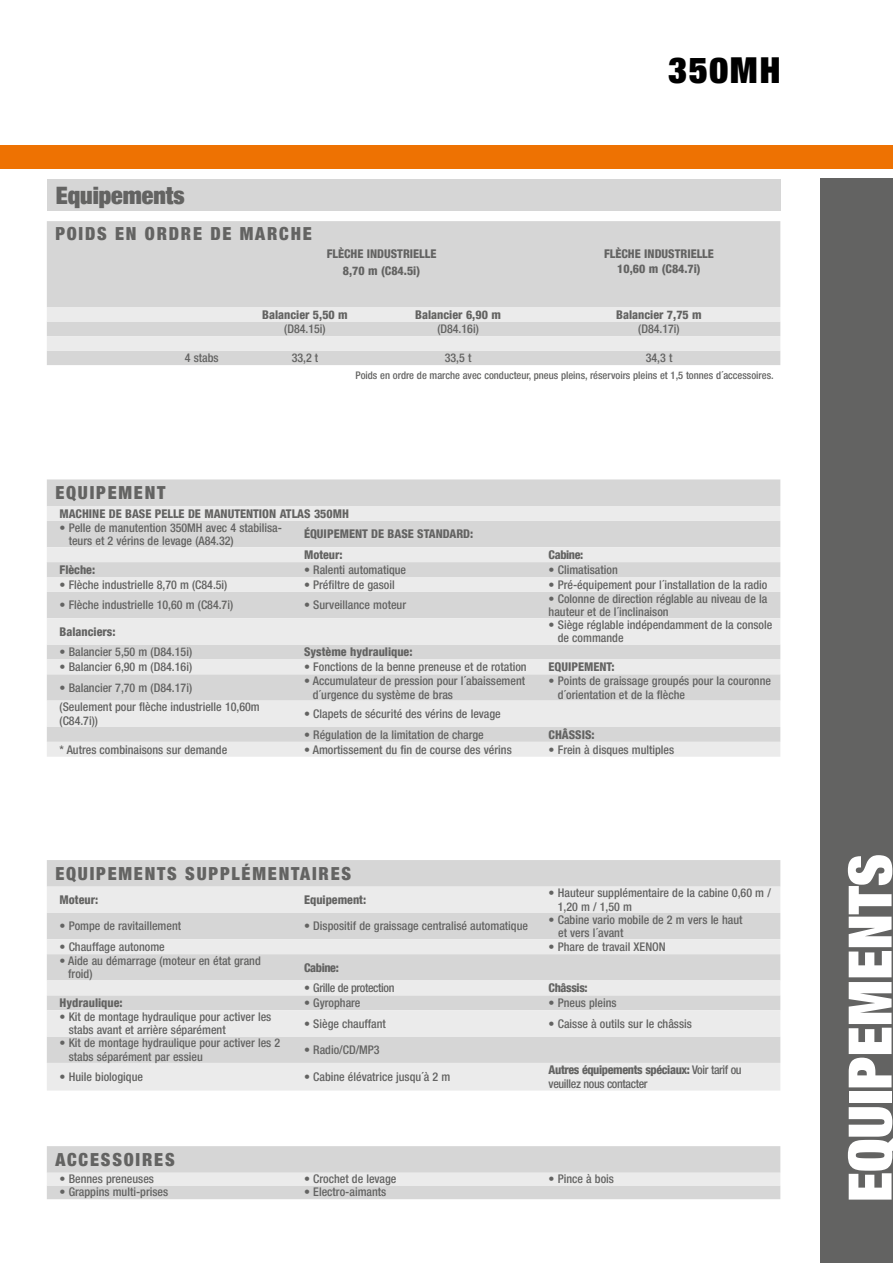
<style>
.page{position:relative;width:893px;height:1263px;background:#fff}
.page>*{position:absolute;margin:0;border:0;box-sizing:border-box;transform-origin:0 0}
.t1{font:900 condensed 60px "Helvetica Neue LT Com";color:#fff}
.t2{font:900 expanded 36px "Helvetica Neue";letter-spacing:.05em;color:#000}
.t3{font:900 condensed 24px "Helvetica Neue LT Com";color:#636362}
.t4{font:900 condensed 18px "Helvetica Neue LT Com";letter-spacing:.1em;color:#636362}
.t5{font:500 condensed 12px/13.5px "Helvetica Neue LT Com";color:#636362}
.t6{font:800 condensed 12px/16.8px "Helvetica Neue LT Com";color:#636362;text-align:center}
.t7{font:500 condensed 12px/14.9px "Helvetica Neue LT Com";letter-spacing:-.03em;color:#636362}
.t8{font:800 condensed 12px "Helvetica Neue LT Com";letter-spacing:-.03em;color:#636362}
.t9{font:500 condensed 10.5px "Helvetica Neue LT Com";color:#636362}
.s1{font-weight:800}
</style>
<div class="page">
<div style="left:821px;top:179px;width:72px;height:1084px;background:#636362"></div>
<div style="left:0;top:145px;width:893px;height:24px;background:#ee7202"></div>
<div style="left:47px;top:179px;width:733px;height:31px;background:#d6d6d6"></div>
<div style="left:47px;top:221px;width:733px;height:144px;background:#d6d6d6"></div>
<svg style="left:47px;top:307px;width:733px;height:44px;background:#e4e4e4"></svg>
<div style="left:47px;top:479px;width:733px;height:27px;background:#d6d6d6"></div>
<svg style="left:47px;top:506px;width:733px;height:251px;background:#e0e0e0"></svg>
<div style="left:47px;top:860px;width:733px;height:27px;background:#d6d6d6"></div>
<svg style="left:47px;top:887px;width:733px;height:203px;background:#e1e1e1"></svg>
<svg style="left:47px;top:1146px;width:733px;height:53px;background:#dbdbdb"></svg>
<h3 class="t3" style="left:56px;top:180px;width:130px">Equipements</h3>
<h3 class="t4" style="left:55px;top:223px;width:258px">POIDS EN ORDRE DE MARCHE</h3>
<h2 class="t2" style="left:668px;top:48px;width:114px">350MH</h2>
<p class="t6" style="left:327px;top:245px;width:111px">FLÈCHE INDUSTRIELLE<br>8,70 m (C84.5i)</p>
<p class="t6" style="left:604px;top:246px;width:111px;line-height:14.5px">FLÈCHE INDUSTRIELLE<br>10,60 m (C84.7i)</p>
<p class="t6" style="left:262px;top:306px;width:87px">Balancier 5,50 m</p>
<p class="t6" style="left:415px;top:306px;width:87px">Balancier 6,90 m</p>
<p class="t6" style="left:616px;top:306px;width:87px">Balancier 7,75 m</p>
<p class="t5" style="left:284px;top:322px;width:43px">(D84.15i)</p>
<p class="t5" style="left:437px;top:322px;width:43px">(D84.16i)</p>
<p class="t5" style="left:638px;top:322px;width:43px">(D84.17i)</p>
<p class="t5" style="left:185px;top:351px;width:35px">4 stabs</p>
<p class="t5" style="left:292px;top:351px;width:28px">33,2 t</p>
<p class="t5" style="left:445px;top:351px;width:28px">33,5 t</p>
<p class="t5" style="left:646px;top:351px;width:28px">34,3 t</p>
<p class="t9" style="left:355px;top:369px;width:420px">Poids en ordre de marche avec conducteur, pneus pleins, réservoirs pleins et 1,5 tonnes d´accessoires.</p>
<h3 class="t4" style="left:55px;top:482px;width:112px">EQUIPEMENT</h3>
<p class="t6" style="left:60px;top:505px;width:291px">MACHINE DE BASE PELLE DE MANUTENTION ATLAS 350MH</p>
<p class="t5" style="left:69px;top:520px;width:215px;text-indent:-9px">• Pelle de manutention 350MH avec 4 stabilisa&shy;teurs et 2 vérins de levage (A84.32)</p>
<p class="t6" style="left:304px;top:524px;width:171px;line-height:20.5px;text-align:left">ÉQUIPEMENT DE BASE STANDARD:<br>Moteur:</p>
<p class="t6" style="left:549px;top:546px;width:36px">Cabine:</p>
<p class="t6" style="left:60px;top:561px;width:37px">Flèche:</p>
<p class="t5" style="left:304px;top:563px;width:104px">• Ralenti automatique</p>
<p class="t5" style="left:549px;top:563px;width:71px">• Climatisation</p>
<p class="t5" style="left:60px;top:578px;width:169px">• Flèche industrielle 8,70 m (C84.5i)</p>
<p class="t5" style="left:304px;top:578px;width:92px">• Préfiltre de gasoil</p>
<p class="t5" style="left:549px;top:578px;width:220px">• Pré-équipement pour l´installation de la radio</p>
<p class="t5" style="left:60px;top:598px;width:175px">• Flèche industrielle 10,60 m (C84.7i)</p>
<p class="t5" style="left:304px;top:598px;width:104px">• Surveillance moteur</p>
<p class="t5" style="left:549px;top:591px;width:220px">• Colonne de direction réglable au niveau de la hauteur et de l´inclinaison</p>
<p class="t6" style="left:60px;top:623px;width:58px">Balanciers:</p>
<p class="t5" style="left:558px;top:618px;width:216px;text-indent:-9px">• Siège réglable indépendamment de la console de commande</p>
<p class="t5" style="left:60px;top:645px;width:134px">• Balancier 5,50 m (D84.15i)</p>
<p class="t6" style="left:304px;top:643px;width:110px">Système hydraulique:</p>
<p class="t5" style="left:60px;top:660px;width:134px">• Balancier 6,90 m (D84.16i)</p>
<p class="t5" style="left:304px;top:660px;width:224px">• Fonctions de la benne preneuse et de rotation</p>
<p class="t6" style="left:549px;top:658px;width:68px">EQUIPEMENT:</p>
<p class="t5" style="left:60px;top:681px;width:134px">• Balancier 7,70 m (D84.17i)</p>
<p class="t5" style="left:313px;top:674px;width:214px;text-indent:-9px">• Accumulateur de pression pour l´abaissement d´urgence du système de bras</p>
<p class="t5" style="left:558px;top:674px;width:215px;text-indent:-9px">• Points de graissage groupés pour la couronne d´orientation et de la flèche</p>
<p class="t5" style="left:60px;top:700px;width:202px">(Seulement pour flèche industrielle 10,60m (C84.7i))</p>
<p class="t5" style="left:304px;top:707px;width:198px">• Clapets de sécurité des vérins de levage</p>
<p class="t5" style="left:304px;top:727px;width:181px">• Régulation de la limitation de charge</p>
<p class="t6" style="left:549px;top:726px;width:48px">CHÂSSIS:</p>
<p class="t5" style="left:60px;top:742px;width:169px">* Autres combinaisons sur demande</p>
<p class="t5" style="left:304px;top:742px;width:209px">• Amortissement du fin de course des vérins</p>
<p class="t5" style="left:549px;top:742px;width:127px">• Frein à disques multiples</p>
<h3 class="t4" style="left:55px;top:863px;width:297px">EQUIPEMENTS SUPPLÉMENTAIRES</h3>
<p class="t6" style="left:60px;top:891px;width:40px">Moteur:</p>
<p class="t6" style="left:304px;top:891px;width:64px">Equipement:</p>
<p class="t5" style="left:558px;top:886px;width:215px;text-indent:-9px">• Hauteur supplémentaire de la cabine 0,60 m /<br>1,20 m / 1,50 m</p>
<p class="t5" style="left:60px;top:919px;width:123px">• Pompe de ravitaillement</p>
<p class="t5" style="left:304px;top:919px;width:225px">• Dispositif de graissage centralisé automatique</p>
<p class="t5" style="left:558px;top:912px;width:186px;text-indent:-10px">• Cabine vario mobile de 2 m vers le haut et vers l´avant</p>
<p class="t5" style="left:60px;top:940px;width:107px">• Chauffage autonome</p>
<p class="t5" style="left:549px;top:940px;width:119px">• Phare de travail XENON</p>
<p class="t5" style="left:68px;top:954px;width:194px;text-indent:-9px">• Aide au démarrage (moteur en état grand froid)</p>
<p class="t6" style="left:304px;top:959px;width:36px">Cabine:</p>
<p class="t7" style="left:304px;top:980px;width:92px">• Grille de protection</p>
<p class="t8" style="left:549px;top:980px;width:41px">Châssis:</p>
<p class="t6" style="left:60px;top:994px;width:64px">Hydraulique:</p>
<p class="t5" style="left:304px;top:996px;width:58px">• Gyrophare</p>
<p class="t5" style="left:549px;top:996px;width:70px">• Pneus pleins</p>
<p class="t5" style="left:69px;top:1010px;width:204px;text-indent:-9px">• Kit de montage hydraulique pour activer les stabs avant et arrière séparément</p>
<p class="t5" style="left:304px;top:1016px;width:83px">• Siège chauffant</p>
<p class="t5" style="left:549px;top:1016px;width:145px">• Caisse à outils sur le châssis</p>
<p class="t5" style="left:69px;top:1036px;width:213px;text-indent:-9px">• Kit de montage hydraulique pour activer les 2 stabs séparément par essieu</p>
<p class="t5" style="left:304px;top:1043px;width:77px">• Radio/CD/MP3</p>
<p class="t5" style="left:60px;top:1070px;width:85px">• Huile biologique</p>
<p class="t5" style="left:304px;top:1070px;width:148px">• Cabine élévatrice jusqu´à 2 m</p>
<p class="t7" style="left:549px;top:1062px;width:195px"><span class="s1">Autres équipements spéciaux:</span> Voir tarif ou veuillez nous contacter</p>
<h3 class="t4" style="left:55px;top:1149px;width:121px">ACCESSOIRES</h3>
<p class="t5" style="left:60px;top:1172px;width:96px">• Bennes preneuses</p>
<p class="t5" style="left:304px;top:1172px;width:94px">• Crochet de levage</p>
<p class="t5" style="left:549px;top:1172px;width:67px">• Pince à bois</p>
<p class="t5" style="left:60px;top:1185px;width:110px">• Grappins multi-prises</p>
<p class="t5" style="left:304px;top:1185px;width:84px">• Electro-aimants</p>
<h1 class="t1" style="left:832px;top:1202px;width:347px;rotate:-90deg">Equipement</h1>
</div>
